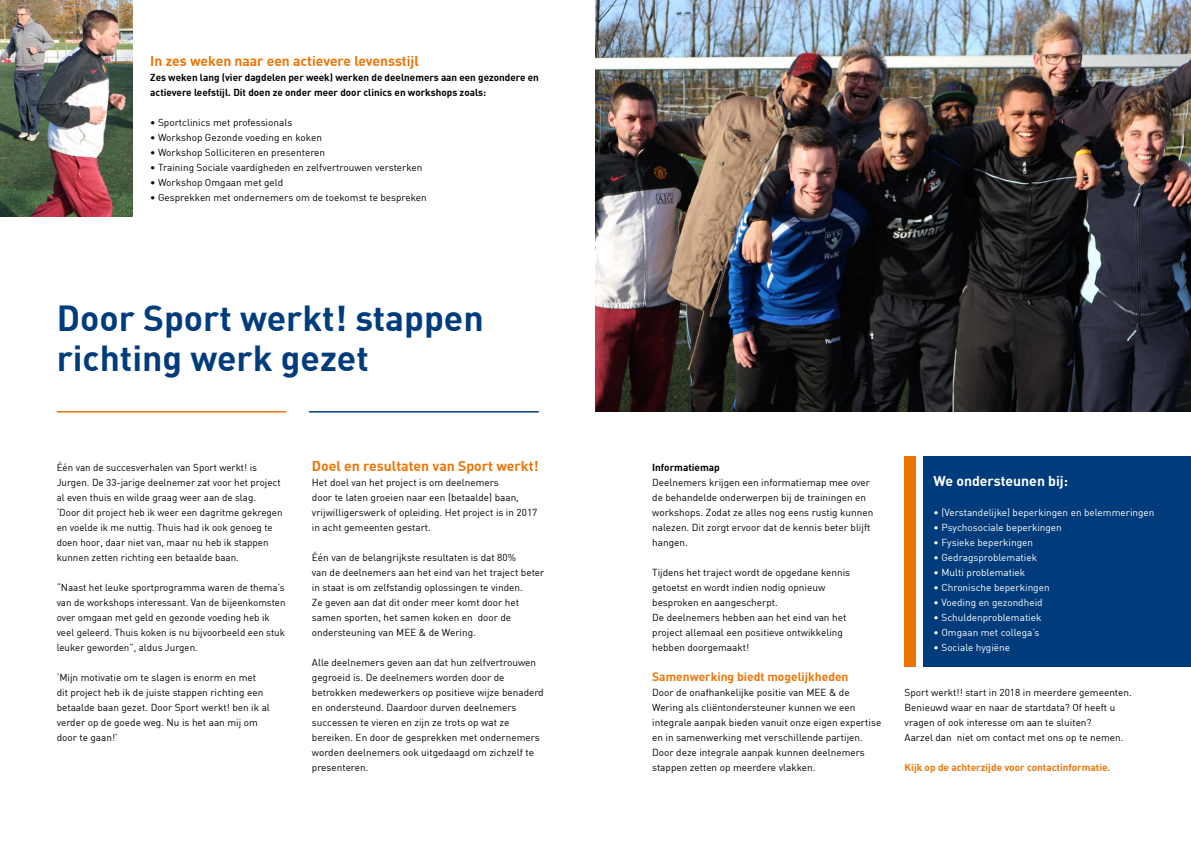
<style>
.page{position:relative;width:1191px;height:842px;background:#fff}
.page>*{position:absolute;margin:0;border:0;box-sizing:border-box;transform-origin:0 0}
.t1{font:700 35.5px/40px "DIN";color:#003c7b}
.t2{font:700 14px "DIN";color:#ec7405}
.t3{font:700 14px "DIN";color:#fff}
.t4{font:700 12px "DIN";color:#ec7405}
.t5{font:10px/15px "DIN";color:#000}
.t6{font:10px "DIN";color:#fff}
.t7{font:700 10px/15px "DIN";color:#000}
.t8{font:700 10px "DIN";color:#ec7405}
</style>
<div class="page">
<div style="left:923px;top:456px;width:268px;height:210px;background:#003c7b"></div>
<img style="left:595px;top:0;width:596px;height:411px">
<hr style="left:57px;top:411px;width:229px;height:2px;background:#ec7405">
<hr style="left:309px;top:411px;width:230px;height:2px;background:#003c7b">
<div style="left:904px;top:456px;width:12px;height:210px;background:#ec7405"></div>
<img style="left:0;top:0;width:133px;height:216px">
<h2 class="t2" style="left:150px;top:52px;width:270px">In zes weken naar een actievere levensstijl</h2>
<p class="t7" style="left:150px;top:69px;width:390px">Zes weken lang (vier dagdelen per week) werken de deelnemers aan een gezondere en actievere leefstijl. Dit doen ze onder meer door clinics en workshops zoals:</p>
<p class="t5" style="left:150px;top:115px;width:143px">• Sportclinics met professionals</p>
<p class="t5" style="left:150px;top:130px;width:173px">• Workshop Gezonde voeding en koken</p>
<p class="t5" style="left:150px;top:145px;width:176px">• Workshop Solliciteren en presenteren</p>
<p class="t5" style="left:150px;top:160px;width:274px">• Training Sociale vaardigheden en zelfvertrouwen versterken</p>
<p class="t5" style="left:150px;top:175px;width:135px">• Workshop Omgaan met geld</p>
<p class="t5" style="left:150px;top:190px;width:278px">• Gesprekken met ondernemers om de toekomst te bespreken</p>
<h1 class="t1" style="left:57px;top:297px;width:428px">Door Sport werkt! stappen richting werk gezet</h1>
<p class="t5" style="left:57px;top:460px;width:227px">Één van de succesverhalen van Sport werkt! is Jurgen. De 33-jarige deelnemer zat voor het project al even thuis en wilde graag weer aan de slag.<br>‘Door dit project heb ik weer een dagritme gekregen en voelde ik me nuttig. Thuis had ik ook genoeg te doen hoor, daar niet van, maar nu heb ik stappen kunnen zetten richting een betaalde baan.</p>
<p class="t5" style="left:57px;top:580px;width:230px">“Naast het leuke sportprogramma waren de thema’s van de workshops interessant. Van de bijeenkomsten over omgaan met geld en gezonde voeding heb ik veel geleerd. Thuis koken is nu bijvoorbeeld een stuk leuker geworden”, aldus Jurgen.</p>
<p class="t5" style="left:57px;top:670px;width:215px">‘Mijn motivatie om te slagen is enorm en met dit project heb ik de juiste stappen richting een betaalde baan gezet. Door Sport werkt! ben ik al verder op de goede weg. Nu is het aan mij om door te gaan!’</p>
<h2 class="t2" style="left:312px;top:457px;width:228px">Doel en resultaten van Sport werkt!</h2>
<p class="t5" style="left:312px;top:475px;width:227px">Het doel van het project is om deelnemers<br>door te laten groeien naar een (betaalde) baan, vrijwilligerswerk of opleiding. Het project is in 2017 in acht gemeenten gestart.</p>
<p class="t5" style="left:312px;top:550px;width:234px">Één van de belangrijkste resultaten is dat 80%<br>van de deelnemers aan het eind van het traject beter in staat is om zelfstandig oplossingen te vinden.<br>Ze geven aan dat dit onder meer komt door het samen sporten, het samen koken en door de ondersteuning van MEE &amp; de Wering.</p>
<p class="t5" style="left:312px;top:655px;width:233px">Alle deelnemers geven aan dat hun zelfvertrouwen gegroeid is. De deelnemers worden door de betrokken medewerkers op positieve wijze benaderd en ondersteund. Daardoor durven deelnemers successen te vieren en zijn ze trots op wat ze bereiken. En door de gesprekken met ondernemers worden deelnemers ook uitgedaagd om zichzelf te presenteren.</p>
<p class="t7" style="left:652px;top:459px;width:69px">Informatiemap</p>
<p class="t5" style="left:652px;top:475px;width:223px">Deelnemers krijgen een informatiemap mee over de behandelde onderwerpen bij de trainingen en workshops. Zodat ze alles nog eens rustig kunnen nalezen. Dit zorgt ervoor dat de kennis beter blijft hangen.</p>
<p class="t5" style="left:652px;top:565px;width:199px">Tijdens het traject wordt de opgedane kennis getoetst en wordt indien nodig opnieuw besproken en aangescherpt.<br>De deelnemers hebben aan het eind van het project allemaal een positieve ontwikkeling hebben doorgemaakt!</p>
<p class="t4" style="left:652px;top:669px;width:198px">Samenwerking biedt mogelijkheden</p>
<p class="t5" style="left:652px;top:685px;width:231px">Door de onafhankelijke positie van MEE &amp; de Wering als cliëntondersteuner kunnen we een integrale aanpak bieden vanuit onze eigen expertise en in samenwerking met verschillende partijen.<br>Door deze integrale aanpak kunnen deelnemers stappen zetten op meerdere vlakken.</p>
<h2 class="t3" style="left:933px;top:472px;width:136px">We ondersteunen bij:</h2>
<p class="t6" style="left:933px;top:506px;width:222px">• (Verstandelijke) beperkingen en belemmeringen</p>
<p class="t6" style="left:933px;top:521px;width:130px">• Psychosociale beperkingen</p>
<p class="t6" style="left:933px;top:536px;width:101px">• Fysieke beperkingen</p>
<p class="t6" style="left:933px;top:551px;width:105px">• Gedragsproblematiek</p>
<p class="t6" style="left:933px;top:566px;width:93px">• Multi problematiek</p>
<p class="t6" style="left:933px;top:581px;width:117px">• Chronische beperkingen</p>
<p class="t6" style="left:933px;top:596px;width:110px">• Voeding en gezondheid</p>
<p class="t6" style="left:933px;top:611px;width:109px">• Schuldenproblematiek</p>
<p class="t6" style="left:933px;top:626px;width:107px">• Omgaan met collega’s</p>
<p class="t6" style="left:933px;top:641px;width:78px">• Sociale hygiëne</p>
<p class="t5" style="left:904px;top:685px;width:229px">Sport werkt!! start in 2018 in meerdere gemeenten.<br>Benieuwd waar en naar de startdata? Of heeft u vragen of ook interesse om aan te sluiten?<br>Aarzel dan niet om contact met ons op te nemen.</p>
<p class="t8" style="left:904px;top:761px;width:207px">Kijk op de achterzijde voor contactinformatie.</p>
</div>
